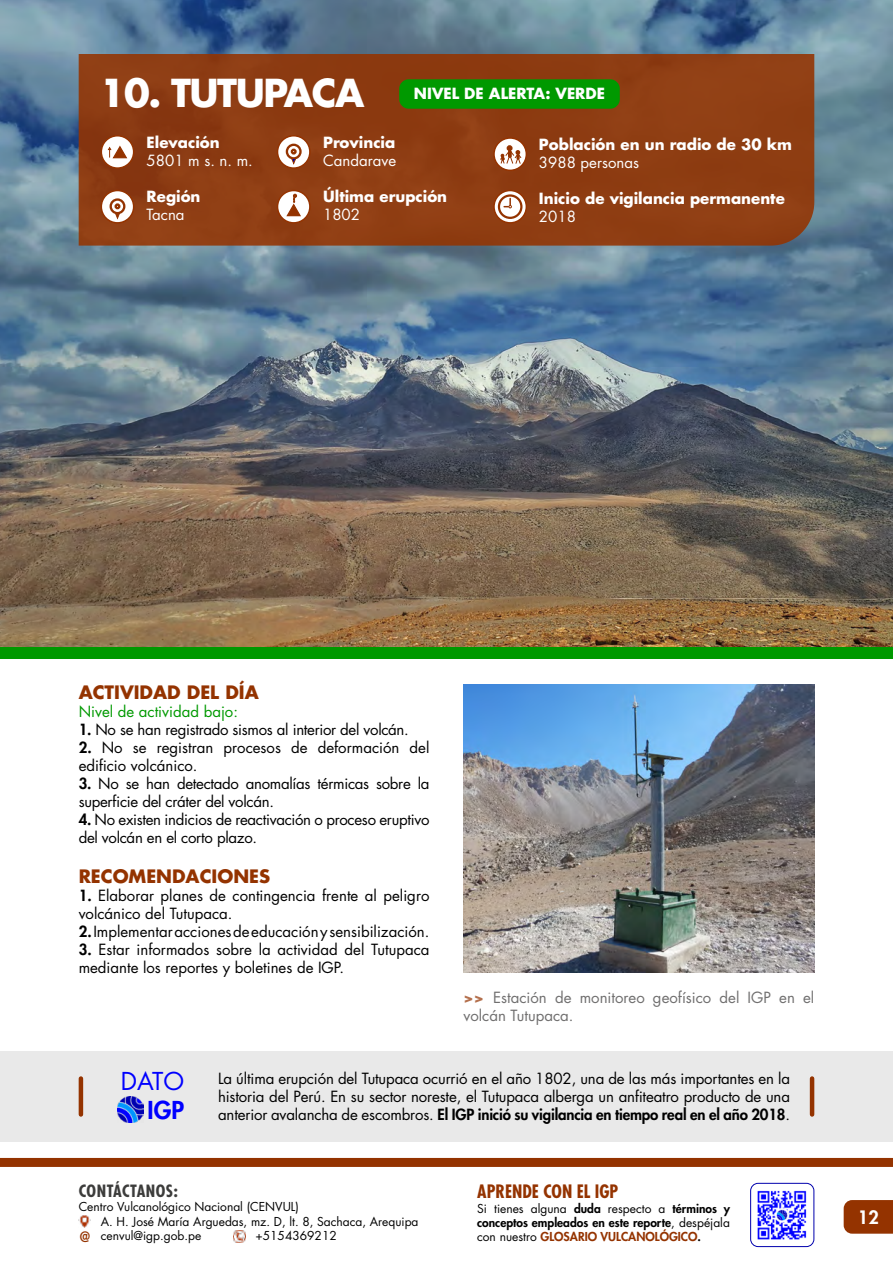
<style>
.page{position:relative;width:893px;height:1263px;background:#fff}
.page>*{position:absolute;margin:0;border:0;box-sizing:border-box;transform-origin:0 0}
.t1{font:700 37.5px "Futura Std";letter-spacing:-.04em;color:#fff}
.t2{font:24px "Futura Std";color:#00f}
.t3{font:800 24px "Futura Std";color:#00f}
.t4{font:700 18px "Futura Std";color:#943300}
.t5{font:700 condensed 18px "Futura Std";color:#943300}
.t6{font:800 18px "Futura Std";color:#fff}
.t7{font:700 condensed 16.5px "Futura Std";letter-spacing:.03em;color:#3c3c3b}
.t8{font:15px/18px "Futura Std";color:#000}
.t9{font:15px/18px "Futura Std";letter-spacing:-.02em;color:#000}
.t10{font:700 15px "Futura Std";color:#fff}
.t11{font:15px/18px "Futura Std";color:#706f6f}
.t12{font:15px "Futura Std";color:#fff}
.t13{font:15px "Futura Std";color:#090}
.t14{font:500 condensed 13.95px "Futura";color:#943300}
.t15{font:12px/14.4px "Futura Std";color:#000}
.t16{font:800 12px/14.4px "Futura Std";color:#000}
.t17{font:800 12px "Futura Std";color:#943300}
.s1{font-weight:800}
.s2{font-weight:700;color:#b4704d}
.s3{font-weight:400}
.s4{font-weight:400;color:#000}
.s5{color:#000}
</style>
<div class="page">
<svg style="left:844px;top:1200px;width:49px;height:34px;background:#963807"></svg>
<img style="left:757px;top:1190px;width:50px;height:50px">
<div style="left:750px;top:1183px;width:64px;height:64px;border:1px solid #0000ad;border-radius:7px"></div>
<svg style="left:79px;top:1216px;width:12px;height:11px"></svg>
<svg style="left:233px;top:1230px;width:12px;height:12px"></svg>
<div style="left:0;top:1158px;width:893px;height:9px;background:#943300"></div>
<img style="left:0;top:0;width:893px;height:647px">
<div style="left:79px;top:54px;width:735px;height:192px;background:#8e3d12"></div>
<div style="left:101px;top:136px;width:33px;height:32px;background:#fff;border-radius:50%"></div>
<div style="left:101px;top:135px;width:33px;height:34px;border:2px solid #943300;border-radius:50%"></div>
<svg style="left:107px;top:145px;width:21px;height:14px"></svg>
<svg style="left:101px;top:190px;width:33px;height:33px"></svg>
<div style="left:101px;top:190px;width:33px;height:34px;border:2px solid #943300;border-radius:50%"></div>
<svg style="left:111px;top:200px;width:13px;height:13px"></svg>
<div style="left:110px;top:198px;width:15px;height:16px;border:2px solid #943300;border-radius:50%"></div>
<svg style="left:115px;top:203px;width:5px;height:16px"></svg>
<div style="left:278px;top:136px;width:32px;height:32px;background:#fff;border-radius:50%"></div>
<div style="left:277px;top:135px;width:34px;height:34px;border:2px solid #943300;border-radius:50%"></div>
<svg style="left:287px;top:145px;width:13px;height:13px"></svg>
<div style="left:286px;top:144px;width:16px;height:16px;border:2px solid #943300;border-radius:50%"></div>
<svg style="left:291px;top:149px;width:6px;height:15px"></svg>
<svg style="left:278px;top:190px;width:32px;height:33px"></svg>
<div style="left:277px;top:190px;width:34px;height:34px;border:2px solid #943300;border-radius:50%"></div>
<svg style="left:285px;top:194px;width:17px;height:23px"></svg>
<svg style="left:494px;top:138px;width:32px;height:32px"></svg>
<div style="left:493px;top:137px;width:34px;height:34px;border:2px solid #943300;border-radius:50%"></div>
<svg style="left:500px;top:145px;width:22px;height:19px"></svg>
<svg style="left:494px;top:191px;width:32px;height:32px"></svg>
<div style="left:493px;top:190px;width:34px;height:34px;border:2px solid #943300;border-radius:50%"></div>
<svg style="left:499px;top:195px;width:22px;height:23px"></svg>
<div style="left:498px;top:194px;width:24px;height:25px;border:2px solid #943300;border-radius:50%"></div>
<svg style="left:504px;top:198px;width:8px;height:10px"></svg>
<img style="left:463px;top:684px;width:351px;height:288px">
<div style="left:0;top:647px;width:893px;height:12px;background:#090"></div>
<div style="left:0;top:1051px;width:893px;height:90px;background:#e9e9e9"></div>
<div style="left:399px;top:79px;width:221px;height:30px;background:#090;border-radius:9px"></div>
<img style="left:118px;top:1096px;width:26px;height:26px">
<hr style="left:79px;top:1078px;width:4px;height:36px;background:#943300">
<hr style="left:810px;top:1078px;width:4px;height:36px;background:#943300">
<h1 class="t1" style="left:100px;top:68px;width:266px">10. TUTUPACA</h1>
<p class="t10" style="left:414px;top:83px;width:193px">NIVEL DE ALERTA: VERDE</p>
<p class="t10" style="left:147px;top:133px;width:75px">Elevación</p>
<p class="t12" style="left:147px;top:151px;width:108px">5801 m s. n. m.</p>
<p class="t10" style="left:147px;top:187px;width:55px">Región</p>
<p class="t12" style="left:147px;top:205px;width:39px">Tacna</p>
<p class="t10" style="left:323px;top:133px;width:74px">Provincia</p>
<p class="t12" style="left:323px;top:151px;width:75px">Candarave</p>
<p class="t10" style="left:323px;top:187px;width:126px">Última erupción</p>
<p class="t12" style="left:323px;top:205px;width:38px">1802</p>
<p class="t10" style="left:539px;top:134px;width:255px">Población en un radio de 30 km</p>
<p class="t12" style="left:539px;top:153px;width:102px">3988 personas</p>
<p class="t10" style="left:539px;top:188px;width:247px">Inicio de vigilancia permanente</p>
<p class="t12" style="left:539px;top:207px;width:38px">2018</p>
<p class="t4" style="left:79px;top:680px;width:182px">ACTIVIDAD DEL DÍA</p>
<p class="t13" style="left:79px;top:702px;width:161px">Nivel de actividad bajo:</p>
<p class="t9" style="left:79px;top:721px;width:332px"><span class="s1">1.</span> No se han registrado sismos al interior del volcán.</p>
<p class="t8" style="left:79px;top:739px;width:352px"><span class="s1">2.</span> No se registran procesos de deformación del edificio volcánico.</p>
<p class="t9" style="left:79px;top:775px;width:352px"><span class="s1">3.</span> No se han detectado anomalías térmicas sobre la superficie del cráter del volcán.</p>
<p class="t9" style="left:79px;top:811px;width:352px"><span class="s1">4.</span> No existen indicios de reactivación o proceso eruptivo del volcán en el corto plazo.</p>
<p class="t4" style="left:79px;top:864px;width:193px">RECOMENDACIONES</p>
<p class="t8" style="left:79px;top:886px;width:352px"><span class="s1">1.</span> Elaborar planes de contingencia frente al peligro volcánico del Tutupaca.</p>
<p class="t8" style="left:79px;top:922px;width:352px"><span class="s1">2.</span> Implementar acciones de educación y sensibilización.</p>
<p class="t8" style="left:79px;top:940px;width:352px"><span class="s1">3.</span> Estar informados sobre la actividad del Tutupaca mediante los reportes y boletines de IGP.</p>
<p class="t11" style="left:463px;top:988px;width:352px"><span class="s2">&gt;&gt;</span> Estación de monitoreo geofísico del IGP en el volcán Tutupaca.</p>
<h2 class="t2" style="left:121px;top:1066px;width:65px">DATO</h2>
<h2 class="t3" style="left:148px;top:1095px;width:38px">IGP</h2>
<p class="t8" style="left:218px;top:1070px;width:573px;text-align:justify">La última erupción del Tutupaca ocurrió en el año 1802, una de las más importantes en la historia del Perú. En su sector noreste, el Tutupaca alberga un anfiteatro producto de una anterior avalancha de escombros. <span class="s1">El IGP inició su vigilancia en tiempo real en el año 2018</span>.</p>
<p class="t7" style="left:79px;top:1180px;width:101px">CONTÁCTANOS:</p>
<p class="t15" style="left:101px;top:1200px;width:319px;text-indent:-22px">Centro Vulcanológico Nacional (CENVUL)<br>A. H. José María Arguedas, mz. D, lt. 8, Sachaca, Arequipa cenvul@igp.gob.pe</p>
<p class="t5" style="left:477px;top:1180px;width:143px">APRENDE CON EL IGP</p>
<p class="t16" style="left:477px;top:1201px;width:254px"><span class="s3">Si tienes alguna</span> duda <span class="s3">respecto a</span> términos y conceptos empleados en este reporte<span class="s3">, despéjala</span></p>
<p class="t14" style="left:80px;top:1228px;width:12px">@</p>
<p class="t17" style="left:477px;top:1229px;width:225px"><span class="s4">con nuestro</span> GLOSARIO VULCANOLÓGICO<span class="s5">.</span></p>
<p class="t15" style="left:255px;top:1228px;width:83px">+5154369212</p>
<p class="t6" style="left:858px;top:1205px;width:22px">12</p>
</div>
